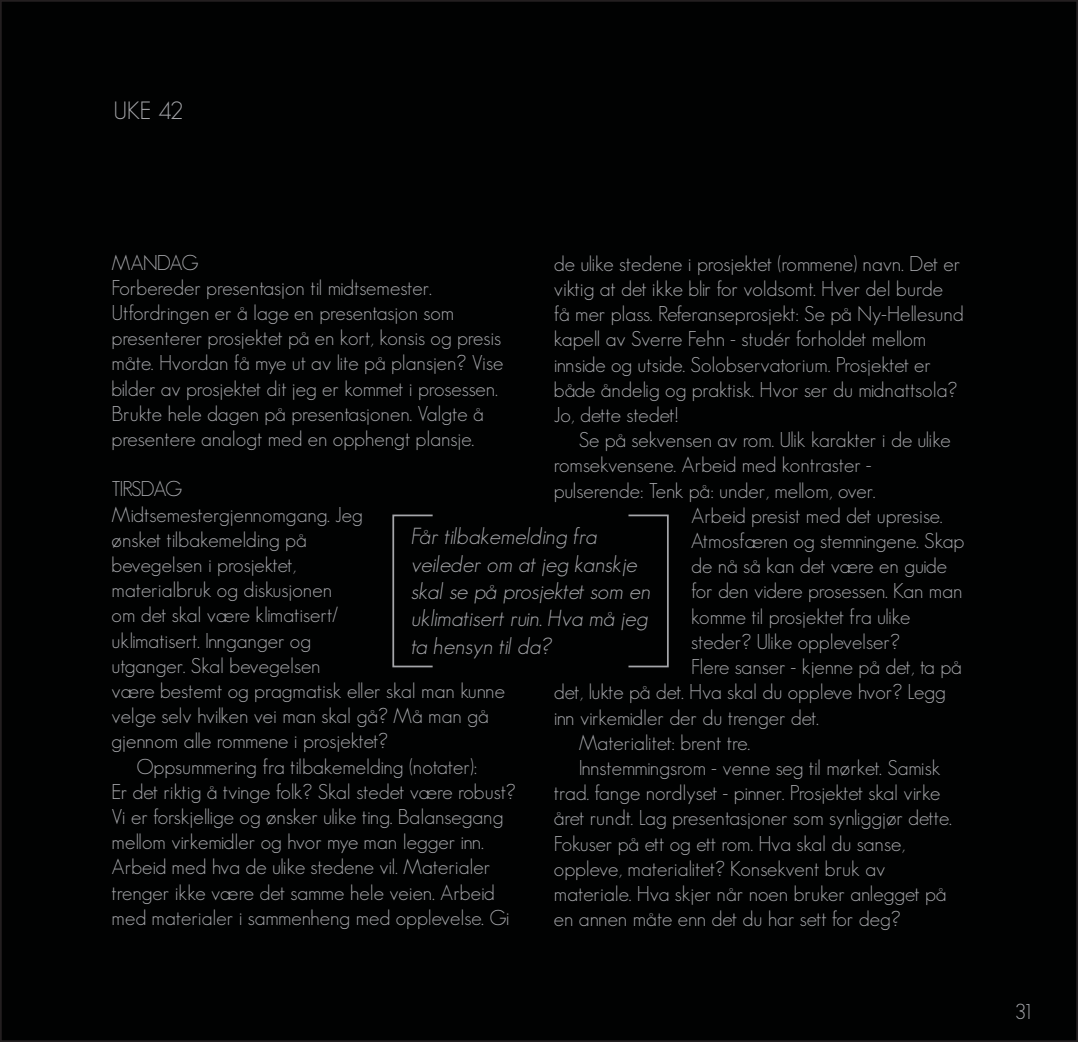
<style>
.page{position:relative;width:1078px;height:1042px;background:#fff}
.page>*{position:absolute;margin:0;border:0;box-sizing:border-box;transform-origin:0 0}
.t1{font:300 24.5px "Geosans";color:#a5a6aa}
.t2{font:italic 300 22.75px/27.3px "Geosans";color:#a5a6aa}
.t3{font:300 21px/25.2px "Geosans";color:#a5a6aa}
.t4{font:300 21px "Geosans";letter-spacing:-.065em;color:#a5a6aa}
</style>
<div class="page">
<div style="left:1px;top:1px;width:1076px;height:1040px;background:#010202"></div>
<div style="left:392px;top:514px;width:41px;height:153px;border:2px solid #a5a6aa"></div>
<div style="left:628px;top:514px;width:41px;height:153px;border:2px solid #a5a6aa"></div>
<p class="t1" style="left:114px;top:97px;width:71px">UKE 42</p>
<p class="t3" style="left:112px;top:250px;width:89px">MANDAG</p>
<p class="t3" style="left:112px;top:275px;width:322px">Forbereder presentasjon til midtsemester.</p>
<p class="t3" style="left:112px;top:300px;width:344px">Utfordringen er å lage en presentasjon som</p>
<p class="t3" style="left:112px;top:325px;width:393px">presenterer prosjektet på en kort, konsis og presis måte. Hvordan få mye ut av lite på plansjen? Vise bilder av prosjektet dit jeg er kommet i prosessen.<br>Brukte hele dagen på presentasjonen. Valgte å presentere analogt med en opphengt plansje.</p>
<p class="t4" style="left:112px;top:477px;width:73px">TIRSDAG</p>
<p class="t3" style="left:112px;top:502px;width:253px">Midtsemestergjennomgang. Jeg</p>
<p class="t3" style="left:112px;top:527px;width:197px">ønsket tilbakemelding på</p>
<p class="t3" style="left:112px;top:552px;width:186px">bevegelsen i prosjektet,</p>
<p class="t3" style="left:112px;top:577px;width:222px">materialbruk og diskusjonen</p>
<p class="t3" style="left:112px;top:602px;width:228px">om det skal være klimatisert/</p>
<p class="t3" style="left:112px;top:628px;width:201px">uklimatisert. Innganger og</p>
<p class="t3" style="left:112px;top:653px;width:211px">utganger. Skal bevegelsen</p>
<p class="t3" style="left:112px;top:678px;width:395px">være bestemt og pragmatisk eller skal man kunne velge selv hvilken vei man skal gå? Må man gå gjennom alle rommene i prosjektet?</p>
<p class="t3" style="left:136px;top:754px;width:342px">Oppsummering fra tilbakemelding (notater):</p>
<p class="t3" style="left:112px;top:779px;width:406px">Er det riktig å tvinge folk? Skal stedet være robust?<br>Vi er forskjellige og ønsker ulike ting. Balansegang mellom virkemidler og hvor mye man legger inn.<br>Arbeid med hva de ulike stedene vil. Materialer trenger ikke være det samme hele veien. Arbeid med materialer i sammenheng med opplevelse. Gi</p>
<p class="t3" style="left:554px;top:251px;width:411px">de ulike stedene i prosjektet (rommene) navn. Det er viktig at det ikke blir for voldsomt. Hver del burde få mer plass. Referanseprosjekt: Se på Ny-Hellesund kapell av Sverre Fehn - studér forholdet mellom innside og utside. Solobservatorium. Prosjektet er både åndelig og praktisk. Hvor ser du midnattsola?<br>Jo, dette stedet!</p>
<p class="t3" style="left:554px;top:427px;width:398px;text-indent:25px">Se på sekvensen av rom. Ulik karakter i de ulike romsekvensene. Arbeid med kontraster -</p>
<p class="t3" style="left:554px;top:478px;width:323px">pulserende: Tenk på: under, mellom, over.</p>
<p class="t3" style="left:691px;top:503px;width:253px">Arbeid presist med det upresise.</p>
<p class="t3" style="left:691px;top:528px;width:275px">Atmosfæren og stemningene. Skap</p>
<p class="t3" style="left:691px;top:553px;width:258px">de nå så kan det være en guide</p>
<p class="t3" style="left:691px;top:578px;width:273px">for den videre prosessen. Kan man</p>
<p class="t3" style="left:691px;top:604px;width:221px">komme til prosjektet fra ulike</p>
<p class="t3" style="left:691px;top:629px;width:210px">steder? Ulike opplevelser?</p>
<p class="t3" style="left:554px;top:654px;width:409px;text-indent:137px">Flere sanser - kjenne på det, ta på det, lukte på det. Hva skal du oppleve hvor? Legg inn virkemidler der du trenger det.</p>
<p class="t3" style="left:579px;top:730px;width:173px">Materialitet: brent tre.</p>
<p class="t3" style="left:554px;top:755px;width:399px;text-indent:25px">Innstemmingsrom - venne seg til mørket. Samisk trad. fange nordlyset - pinner. Prosjektet skal virke året rundt. Lag presentasjoner som synliggjør dette.</p>
<p class="t3" style="left:554px;top:830px;width:353px">Fokuser på ett og ett rom. Hva skal du sanse,</p>
<p class="t3" style="left:554px;top:856px;width:333px">oppleve, materialitet? Konsekvent bruk av</p>
<p class="t3" style="left:554px;top:881px;width:394px">materiale. Hva skjer når noen bruker anlegget på en annen måte enn det du har sett for deg?</p>
<p class="t2" style="left:412px;top:523px;width:241px">Får tilbakemelding fra veileder om at jeg kanskje skal se på prosjektet som en uklimatisert ruin. Hva må jeg ta hensyn til da?</p>
<p class="t3" style="left:1015px;top:999px;width:21px">31</p>
</div>
